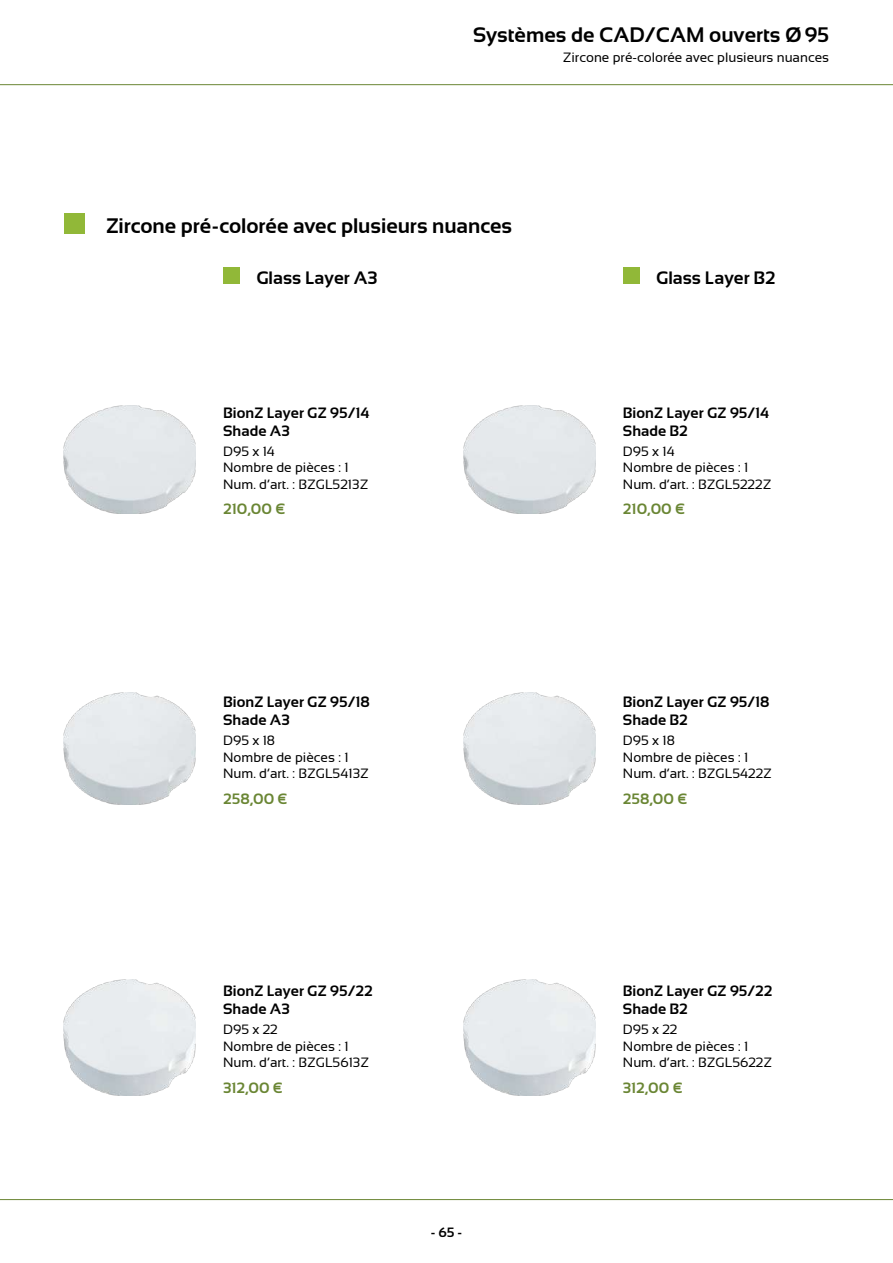
<style>
.page{position:relative;width:893px;height:1263px;background:#fff}
.page>*{position:absolute;margin:0;border:0;box-sizing:border-box;transform-origin:0 0}
.t1{font:700 21px "Sansation";color:#000}
.t2{font:700 18px "Sansation";color:#000}
.t3{font:700 15px/18px "Sansation";color:#000}
.t4{font:700 15px "Sansation";color:#6a8634}
.t5{font:13.5px/16.2px "Sansation";color:#000}
.t6{font:700 13.5px "Sansation";color:#000}
</style>
<div class="page">
<svg style="left:0;top:1199px;width:893px;height:2px;background:#b4c198"></svg>
<svg style="left:0;top:84px;width:893px;height:1px"></svg>
<img style="left:64px;top:405px;width:132px;height:108px">
<img style="left:463px;top:405px;width:132px;height:108px">
<img style="left:64px;top:692px;width:132px;height:112px">
<img style="left:463px;top:692px;width:132px;height:112px">
<img style="left:64px;top:980px;width:132px;height:115px">
<img style="left:463px;top:980px;width:132px;height:115px">
<div style="left:64px;top:213px;width:21px;height:20px;background:#91b838"></div>
<div style="left:223px;top:268px;width:16px;height:16px;background:#91b838"></div>
<div style="left:623px;top:268px;width:16px;height:16px;background:#91b838"></div>
<h1 class="t1" style="left:473px;top:23px;width:358px">Systèmes de CAD/CAM ouverts Ø95</h1>
<p class="t5" style="left:563px;top:49px;width:268px">Zircone pré-colorée avec plusieurs nuances</p>
<h1 class="t1" style="left:106px;top:214px;width:408px">Zircone pré-colorée avec plusieurs nuances</h1>
<h2 class="t2" style="left:256px;top:268px;width:122px">Glass Layer A3</h2>
<h2 class="t2" style="left:656px;top:268px;width:121px">Glass Layer B2</h2>
<p class="t3" style="left:223px;top:403px;width:148px">BionZ Layer GZ 95/14<br>Shade A3</p>
<p class="t5" style="left:223px;top:443px;width:147px">D95 x 14<br>Nombre de pièces : 1<br>Num. d’art. : BZGL5213Z</p>
<p class="t4" style="left:223px;top:501px;width:64px">210,00 €</p>
<p class="t3" style="left:223px;top:693px;width:148px">BionZ Layer GZ 95/18<br>Shade A3</p>
<p class="t5" style="left:223px;top:732px;width:147px">D95 x 18<br>Nombre de pièces : 1<br>Num. d’art. : BZGL5413Z</p>
<p class="t4" style="left:223px;top:790px;width:66px">258,00 €</p>
<p class="t3" style="left:223px;top:982px;width:151px">BionZ Layer GZ 95/22<br>Shade A3</p>
<p class="t5" style="left:223px;top:1022px;width:148px">D95 x 22<br>Nombre de pièces : 1<br>Num. d’art. : BZGL5613Z</p>
<p class="t4" style="left:223px;top:1079px;width:61px">312,00 €</p>
<p class="t6" style="left:431px;top:1225px;width:33px">- 65 -</p>
<p class="t3" style="left:623px;top:403px;width:148px">BionZ Layer GZ 95/14<br>Shade B2</p>
<p class="t5" style="left:623px;top:443px;width:150px">D95 x 14<br>Nombre de pièces : 1<br>Num. d’art. : BZGL5222Z</p>
<p class="t4" style="left:623px;top:501px;width:64px">210,00 €</p>
<p class="t3" style="left:623px;top:693px;width:148px">BionZ Layer GZ 95/18<br>Shade B2</p>
<p class="t5" style="left:623px;top:732px;width:151px">D95 x 18<br>Nombre de pièces : 1<br>Num. d’art. : BZGL5422Z</p>
<p class="t4" style="left:623px;top:790px;width:66px">258,00 €</p>
<p class="t3" style="left:623px;top:982px;width:151px">BionZ Layer GZ 95/22<br>Shade B2</p>
<p class="t5" style="left:623px;top:1022px;width:151px">D95 x 22<br>Nombre de pièces : 1<br>Num. d’art. : BZGL5622Z</p>
<p class="t4" style="left:623px;top:1079px;width:61px">312,00 €</p>
</div>
